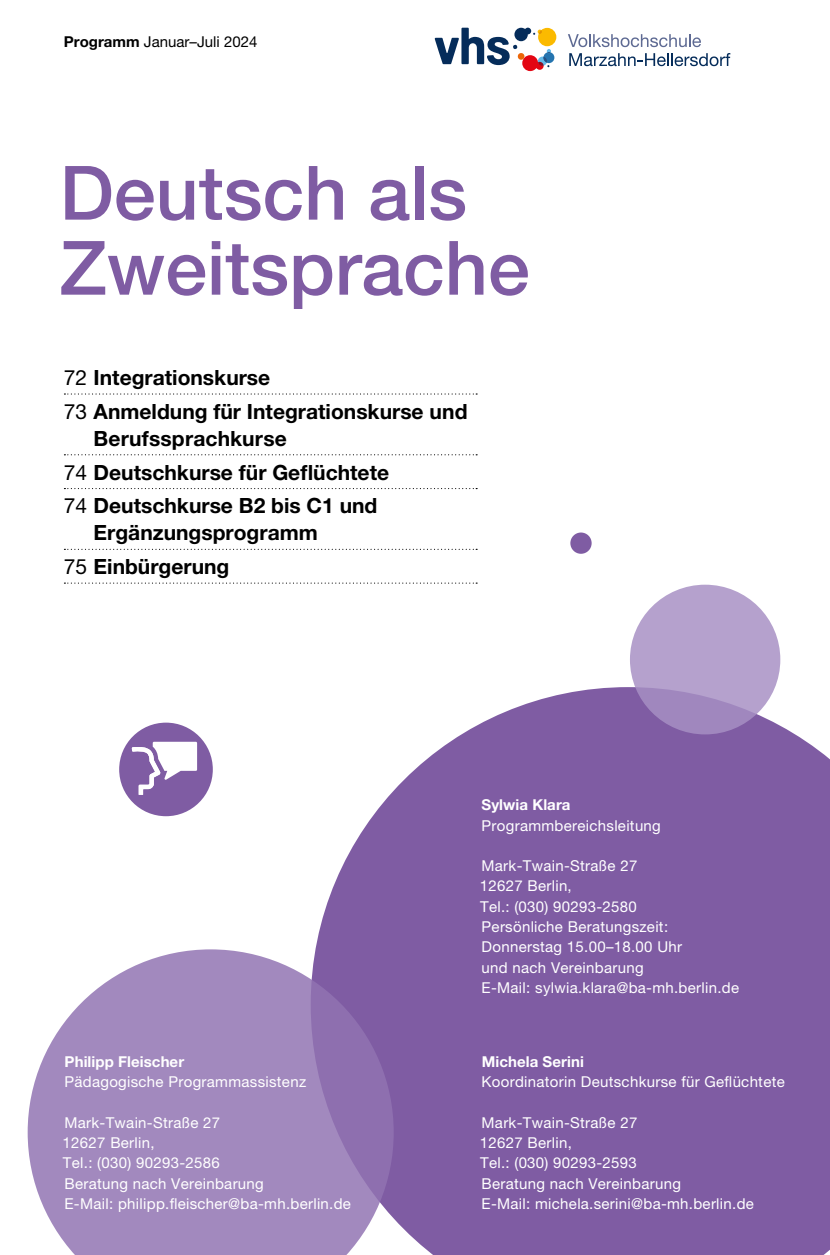
<style>
.page{position:relative;width:830px;height:1255px;background:#fff}
.page>*{position:absolute;margin:0;border:0;box-sizing:border-box;transform-origin:0 0}
.t1{font:500 75px/75px "Helvetica Neue LT Pro";color:#7f5ca3}
.t2{font:700 21px/33.8px "Helvetica Neue LT Pro";color:#000}
.t3{font:15px/20.2px "Helvetica Neue LT Pro";letter-spacing:.02em;color:#fff}
.t4{font:700 15px "Helvetica Neue LT Pro";letter-spacing:.005em;color:#fff}
.t5{font:15px "Helvetica Neue LT Pro";color:#000}
.s1{font-weight:700}
.s2{font-weight:400}
</style>
<div class="page">
<svg style="left:315px;top:687px;width:514px;height:567px;background:#8a6aab"></svg>
<svg style="left:64px;top:393px;width:413px;height:1px"></svg>
<svg style="left:64px;top:454px;width:413px;height:1px"></svg>
<svg style="left:64px;top:488px;width:413px;height:1px"></svg>
<svg style="left:64px;top:549px;width:413px;height:1px"></svg>
<svg style="left:64px;top:582px;width:413px;height:1px"></svg>
<div style="left:570px;top:532px;width:21px;height:21px;background:#7f5ca3;border-radius:50%"></div>
<svg style="left:629px;top:584px;width:151px;height:150px;background:#b19dca"></svg>
<svg style="left:28px;top:949px;width:365px;height:305px;background:#a790c1"></svg>
<svg style="left:434px;top:28px;width:122px;height:43px"></svg>
<svg style="left:568px;top:34px;width:132px;height:13px"></svg>
<svg style="left:569px;top:53px;width:161px;height:13px"></svg>
<div style="left:119px;top:722px;width:94px;height:94px;background:#7f5ca3;border-radius:50%"></div>
<svg style="left:132px;top:741px;width:65px;height:53px"></svg>
<p class="t5" style="left:64px;top:33px;width:195px"><span class="s1">Programm</span> Januar–Juli 2024</p>
<h1 class="t1" style="left:60px;top:155px;width:471px">Deutsch als<br>Zweitsprache</h1>
<h2 class="t2" style="left:64px;top:360px;width:405px"><span class="s2">72</span> Integrationskurse<br><span class="s2">73</span> Anmeldung für Integrationskurse und</h2>
<h2 class="t2" style="left:64px;top:421px;width:326px;text-indent:30px">Berufssprachkurse<br><span class="s2">74</span> Deutschkurse für Geflüchtete<br><span class="s2">74</span> Deutschkurse B2 bis C1 und</h2>
<h2 class="t2" style="left:64px;top:515px;width:255px;text-indent:30px">Ergänzungsprogramm<br><span class="s2">75</span> Einbürgerung</h2>
<p class="t4" style="left:65px;top:1052px;width:121px">Philipp Fleischer</p>
<p class="t3" style="left:64px;top:1071px;width:243px">Pädagogische Programmassistenz</p>
<p class="t3" style="left:63px;top:1112px;width:290px">Mark-Twain-Straße 27<br>12627 Berlin,<br>Tel.: (030) 90293-2586<br>Beratung nach Vereinbarung<br>E-Mail: philipp.fleischer@ba-mh.berlin.de</p>
<p class="t4" style="left:481px;top:795px;width:90px">Sylwia Klara</p>
<p class="t3" style="left:481px;top:815px;width:181px">Programmbereichsleitung</p>
<p class="t3" style="left:479px;top:855px;width:261px">Mark-Twain-Straße 27<br>12627 Berlin,<br>Tel.: (030) 90293-2580<br>Persönliche Beratungszeit:<br>Donnerstag 15.00–18.00 Uhr<br>und nach Vereinbarung<br>E-Mail: sylwia.klara@ba-mh.berlin.de</p>
<p class="t4" style="left:481px;top:1052px;width:104px">Michela Serini</p>
<p class="t3" style="left:481px;top:1071px;width:304px">Koordinatorin Deutschkurse für Geflüchtete</p>
<p class="t3" style="left:479px;top:1112px;width:275px">Mark-Twain-Straße 27<br>12627 Berlin,<br>Tel.: (030) 90293-2593<br>Beratung nach Vereinbarung<br>E-Mail: michela.serini@ba-mh.berlin.de</p>
</div>
